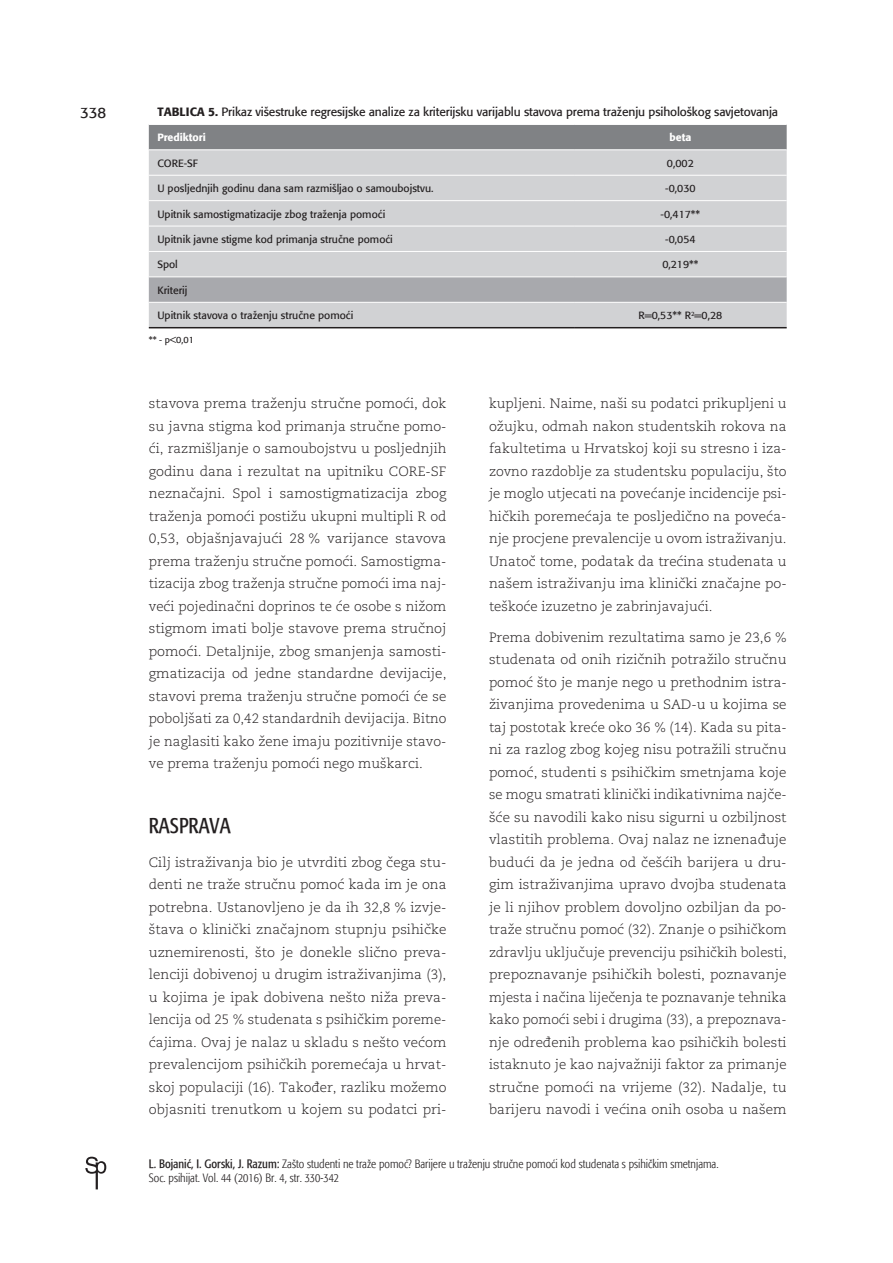
<style>
.page{position:relative;width:893px;height:1263px;background:#fff}
.page>*{position:absolute;margin:0;border:0;box-sizing:border-box;transform-origin:0 0}
.t1{font:21px "PI Formata Condensed";color:#231f20}
.t2{font:15px "PI Formata";color:#231f20}
.t3{font:300 13.5px/22.5px "Caecilia CE";color:#231f20;text-align:justify}
.t4{font:300 condensed 12px/14.4px "PI Formata";color:#231f20}
.t5{font:12px "PI Formata";letter-spacing:-.01em;color:#231f20}
.t6{font:10.5px "PI Formata";color:#231f20}
.t7{font:500 10.5px "PI Formata";color:#fff}
.t8{font:9px "PI Formata";color:#231f20}
.s1{font-weight:500}
.s2{font-family:"PI Formata Condensed";font-weight:400;font-stretch:normal}
</style>
<div class="page">
<svg style="left:85px;top:1157px;width:21px;height:32px"></svg>
<div style="left:149px;top:125px;width:638px;height:24px;background:#808285"></div>
<div style="left:149px;top:150px;width:638px;height:177px;background:#d1d2d4"></div>
<svg style="left:149px;top:277px;width:638px;height:25px;background:#aaabae"></svg>
<hr style="left:149px;top:175px;width:425px;height:1px;background:#fff">
<hr style="left:574px;top:175px;width:213px;height:1px;background:#fff">
<hr style="left:149px;top:200px;width:425px;height:1px;background:#fff">
<hr style="left:574px;top:200px;width:213px;height:1px;background:#fff">
<hr style="left:149px;top:226px;width:425px;height:1px;background:#fff">
<hr style="left:574px;top:226px;width:213px;height:1px;background:#fff">
<hr style="left:149px;top:251px;width:425px;height:1px;background:#fff">
<hr style="left:574px;top:251px;width:213px;height:1px;background:#fff">
<hr style="left:149px;top:327px;width:425px;height:1px;background:#231f20">
<hr style="left:574px;top:327px;width:213px;height:1px;background:#231f20">
<hr style="left:149px;top:276px;width:425px;height:1px;background:#fff">
<hr style="left:574px;top:276px;width:213px;height:1px;background:#fff">
<hr style="left:149px;top:302px;width:425px;height:1px;background:#fff">
<hr style="left:574px;top:302px;width:213px;height:1px;background:#fff">
<p class="t2" style="left:80px;top:104px;width:28px">338</p>
<p class="t5" style="left:157px;top:104px;width:622px"><span class="s1">TABLICA 5.</span> Prikaz višestruke regresijske analize za kriterijsku varijablu stavova prema traženju psihološkog savjetovanja</p>
<p class="t7" style="left:157px;top:131px;width:50px">Prediktori</p>
<p class="t7" style="left:669px;top:131px;width:23px">beta</p>
<p class="t6" style="left:157px;top:157px;width:42px">CORE-SF</p>
<p class="t6" style="left:667px;top:157px;width:28px">0,002</p>
<p class="t6" style="left:157px;top:182px;width:278px">U posljednjih godinu dana sam razmišljao o samoubojstvu.</p>
<p class="t6" style="left:665px;top:182px;width:32px">-0,030</p>
<p class="t6" style="left:157px;top:207px;width:229px">Upitnik samostigmatizacije zbog traženja pomoći</p>
<p class="t6" style="left:661px;top:207px;width:41px">-0,417**</p>
<p class="t6" style="left:157px;top:233px;width:237px">Upitnik javne stigme kod primanja stručne pomoći</p>
<p class="t6" style="left:665px;top:233px;width:32px">-0,054</p>
<p class="t6" style="left:157px;top:258px;width:22px">Spol</p>
<p class="t6" style="left:662px;top:258px;width:38px">0,219**</p>
<p class="t6" style="left:157px;top:284px;width:32px">Kriterij</p>
<p class="t6" style="left:157px;top:309px;width:197px">Upitnik stavova o traženju stručne pomoći</p>
<p class="t6" style="left:638px;top:309px;width:86px">R=0,53** R<sup>2</sup>=0,28</p>
<p class="t8" style="left:149px;top:335px;width:47px">** - p&lt;0,01</p>
<p class="t3" style="left:149px;top:392px;width:299px">stavova prema traženju stručne pomoći, dok su javna stigma kod primanja stručne pomo&shy;ći, razmišljanje o samoubojstvu u posljednjih godinu dana i rezultat na upitniku CORE-SF neznačajni. Spol i samostigmatizacija zbog traženja pomoći postižu ukupni multipli R od 0,53, objašnjavajući 28 % varijance stavova prema traženju stručne pomoći. Samostigma&shy;tizacija zbog traženja stručne pomoći ima naj&shy;veći pojedinačni doprinos te će osobe s nižom stigmom imati bolje stavove prema stručnoj pomoći. Detaljnije, zbog smanjenja samosti&shy;gmatizacija od jedne standardne devijacije, stavovi prema traženju stručne pomoći će se poboljšati za 0,42 standardnih devijacija. Bitno je naglasiti kako žene imaju pozitivnije stavo&shy;ve prema traženju pomoći nego muškarci.</p>
<h1 class="t1" style="left:149px;top:813px;width:83px">RASPRAVA</h1>
<p class="t3" style="left:149px;top:850px;width:299px">Cilj istraživanja bio je utvrditi zbog čega stu&shy;denti ne traže stručnu pomoć kada im je ona potrebna. Ustanovljeno je da ih 32,8 % izvje&shy;štava o klinički značajnom stupnju psihičke uznemirenosti, što je donekle slično preva&shy;lenciji dobivenoj u drugim istraživanjima (3), u kojima je ipak dobivena nešto niža preva&shy;lencija od 25 % studenata s psihičkim poreme&shy;ćajima. Ovaj je nalaz u skladu s nešto većom prevalencijom psihičkih poremećaja u hrvat&shy;skoj populaciji (16). Također, razliku možemo objasniti trenutkom u kojem su podatci pri-</p>
<p class="t3" style="left:489px;top:392px;width:299px">kupljeni. Naime, naši su podatci prikupljeni u ožujku, odmah nakon studentskih rokova na fakultetima u Hrvatskoj koji su stresno i iza&shy;zovno razdoblje za studentsku populaciju, što je moglo utjecati na povećanje incidencije psi&shy;hičkih poremećaja te posljedično na poveća&shy;nje procjene prevalencije u ovom istraživanju.<br>Unatoč tome, podatak da trećina studenata u našem istraživanju ima klinički značajne po&shy;teškoće izuzetno je zabrinjavajući.</p>
<p class="t3" style="left:489px;top:625px;width:299px">Prema dobivenim rezultatima samo je 23,6 % studenata od onih rizičnih potražilo stručnu pomoć što je manje nego u prethodnim istra&shy;živanjima provedenima u SAD-u u kojima se taj postotak kreće oko 36 % (14). Kada su pita&shy;ni za razlog zbog kojeg nisu potražili stručnu pomoć, studenti s psihičkim smetnjama koje se mogu smatrati klinički indikativnima najče&shy;šće su navodili kako nisu sigurni u ozbiljnost vlastitih problema. Ovaj nalaz ne iznenađuje budući da je jedna od češćih barijera u dru&shy;gim istraživanjima upravo dvojba studenata je li njihov problem dovoljno ozbiljan da po&shy;traže stručnu pomoć (32). Znanje o psihičkom zdravlju uključuje prevenciju psihičkih bolesti, prepoznavanje psihičkih bolesti, poznavanje mjesta i načina liječenja te poznavanje tehnika kako pomoći sebi i drugima (33), a prepoznava&shy;nje određenih problema kao psihičkih bolesti istaknuto je kao najvažniji faktor za primanje stručne pomoći na vrijeme (32). Nadalje, tu barijeru navodi i većina onih osoba u našem</p>
<p class="t4" style="left:149px;top:1157px;width:571px"><span class="s2">L. Bojanić, I. Gorski, J. Razum:</span> Zašto studenti ne traže pomoć? Barijere u traženju stručne pomoći kod studenata s psihičkim smetnjama.<br>Soc. psihijat. Vol. 44 (2016) Br. 4, str. 330-342</p>
</div>
